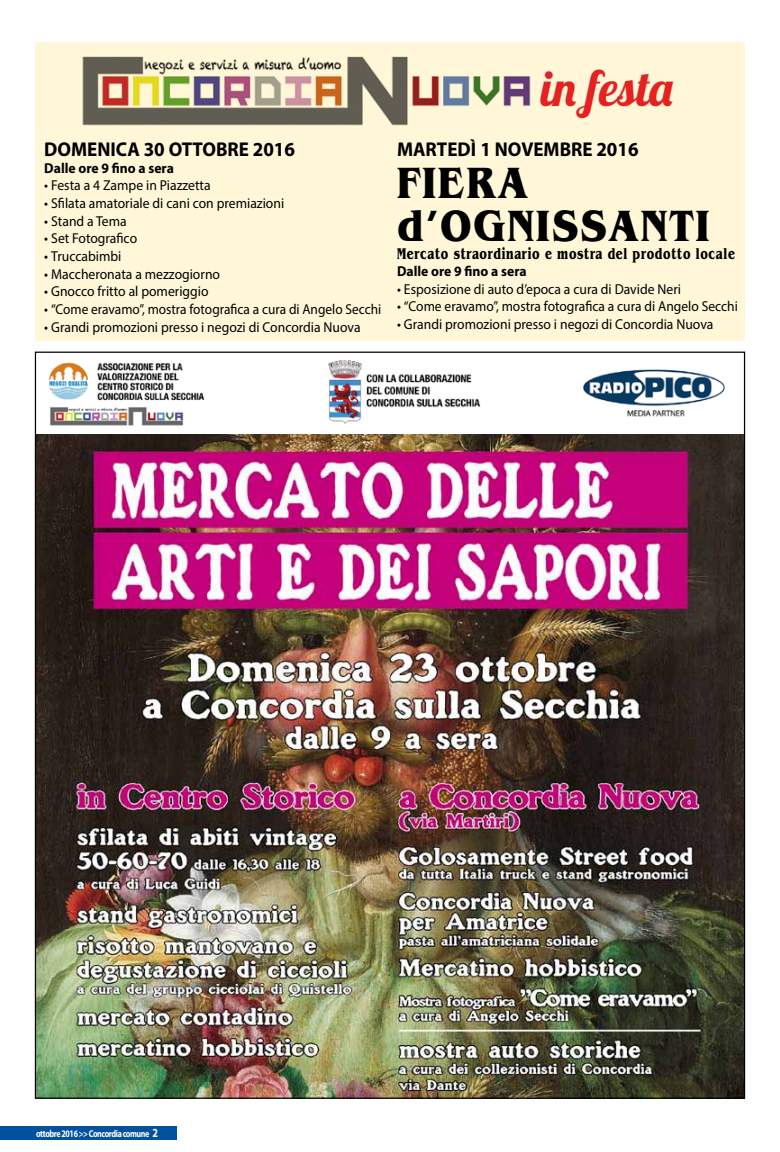
<style>
.page{position:relative;width:780px;height:1152px;background:#fff}
.page>*{position:absolute;margin:0;border:0;box-sizing:border-box;transform-origin:0 0}
.t1{font:48.75px "Lobster 1.4";color:#e42222}
.t2{font:700 45.88px/42.5px "Benguiat";letter-spacing:.06em;color:#000;scale:.86 1}
.t3{font:700 20px "Myriad Pro";color:#000;scale:.95 1}
.t4{font:700 16.25px "Benguiat";letter-spacing:.06em;color:#000;scale:.7 1}
.t5{font:14.38px "Myriad Pro";color:#000;scale:.95 1}
.t6{font:14.38px "Myriad Pro";color:#000;scale:.93 1}
.t7{font:14.38px "Myriad Pro";color:#000;scale:.94 1}
.t8{font:700 14.38px "Myriad Pro";color:#000;scale:.95 1}
.t9{font:700 10px "Myriad Pro";letter-spacing:-.05em;color:#fff;scale:.8 1}
.s1{font-size:14.75px}
.s2{font-size:12.5px}
</style>
<div class="page">
<div style="left:0;top:1126px;width:176px;height:13px;background:#00519e"></div>
<div style="left:35px;top:43px;width:709px;height:297px;background:#fff7d8"></div>
<img style="left:82px;top:56px;width:449px;height:70px">
<img style="left:48px;top:362px;width:157px;height:64px">
<img style="left:328px;top:360px;width:153px;height:64px">
<img style="left:583px;top:369px;width:142px;height:48px">
<img style="left:37px;top:435px;width:706px;height:661px">
<h3 class="t3" style="left:44px;top:138px;width:265px">DOMENICA 30 OTTOBRE 2016</h3>
<p class="t8" style="left:44px;top:160px;width:138px">Dalle ore 9 fino a sera</p>
<p class="t5" style="left:44px;top:177px;width:177px"><span class="s1">•</span> Festa a 4 Zampe in Piazzetta</p>
<p class="t5" style="left:44px;top:194px;width:254px"><span class="s1">•</span> Sfilata amatoriale di cani con premiazioni</p>
<p class="t5" style="left:44px;top:212px;width:88px"><span class="s1">•</span> Stand a Tema</p>
<p class="t5" style="left:44px;top:230px;width:99px"><span class="s1">•</span> Set Fotografico</p>
<p class="t5" style="left:44px;top:247px;width:83px"><span class="s1">•</span> Truccabimbi</p>
<p class="t5" style="left:44px;top:265px;width:186px"><span class="s1">•</span> Maccheronata a mezzogiorno</p>
<p class="t5" style="left:44px;top:282px;width:174px"><span class="s1">•</span> Gnocco fritto al pomeriggio</p>
<p class="t6" style="left:44px;top:300px;width:364px"><span class="s1">•</span> “Come eravamo”, mostra fotografica a cura di Angelo Secchi</p>
<p class="t5" style="left:44px;top:318px;width:334px"><span class="s1">•</span> Grandi promozioni presso i negozi di Concordia Nuova</p>
<h1 class="t1" style="left:541px;top:57px;width:133px">in festa</h1>
<h3 class="t3" style="left:397px;top:138px;width:256px">MARTEDì 1 NOVEMBRE 2016</h3>
<h2 class="t2" style="left:397px;top:162px;width:364px">FIERA d’OGNISSANTI</h2>
<p class="t4" style="left:397px;top:244px;width:484px">Mercato straordinario e mostra del prodotto locale</p>
<p class="t8" style="left:397px;top:263px;width:138px">Dalle ore 9 fino a sera</p>
<p class="t5" style="left:397px;top:280px;width:300px"><span class="s1">•</span> Esposizione di auto d’epoca a cura di Davide Neri</p>
<p class="t7" style="left:397px;top:297px;width:364px"><span class="s1">•</span> “Come eravamo”, mostra fotografica a cura di Angelo Secchi</p>
<p class="t5" style="left:397px;top:315px;width:334px"><span class="s1">•</span> Grandi promozioni presso i negozi di Concordia Nuova</p>
<p class="t9" style="left:36px;top:1127px;width:154px">ottobre 2016 &gt;&gt; Concordia comune <span class="s2">2</span></p>
</div>
